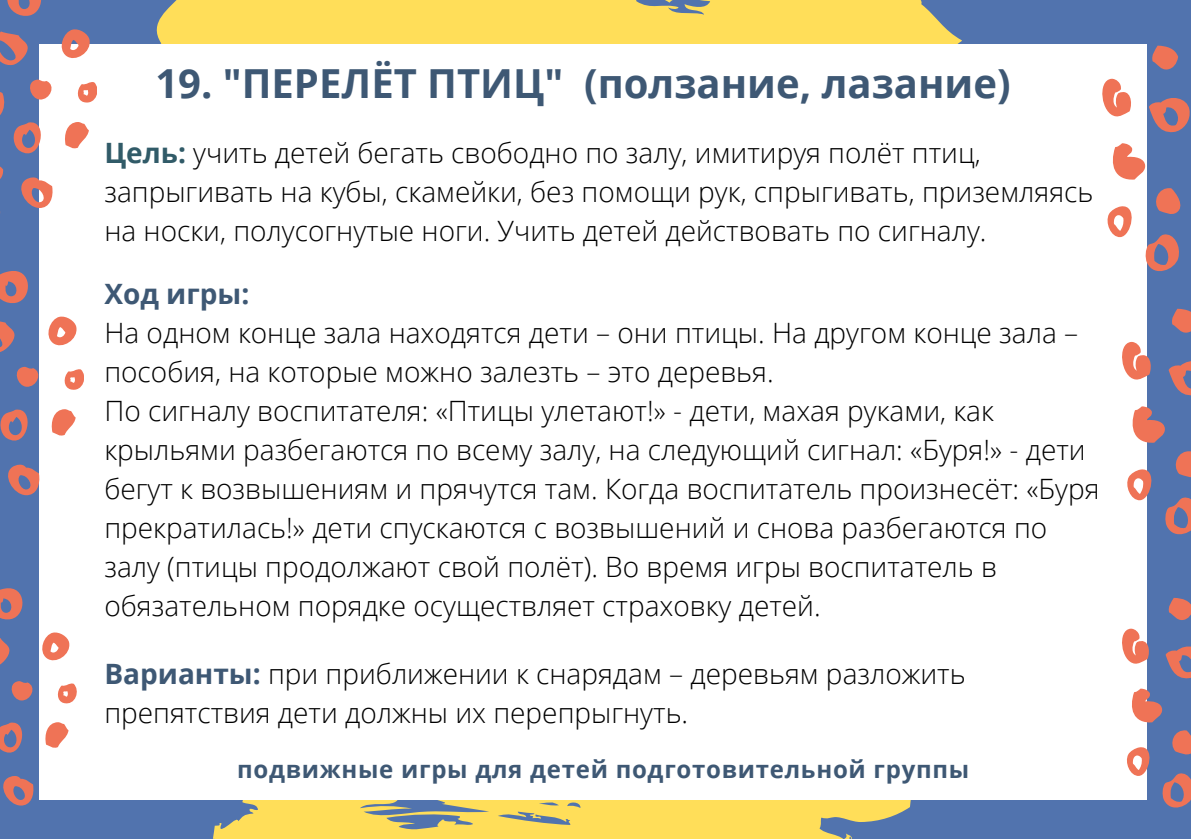
<style>
.page{position:relative;width:1191px;height:839px;background:#fff}
.page>*{position:absolute;margin:0;border:0;box-sizing:border-box;transform-origin:0 0}
.t1{font:700 40px "Open Sans";color:#3e5874}
.t2{font:300 28px/39px "Open Sans";color:#000}
.t3{font:700 28px "Open Sans";color:#3e5874}
.t4{font:700 24px "Open Sans";letter-spacing:.03em;color:#3e5874}
.s1{font-weight:700;color:#315b68}
.s2{font-weight:700;color:#3e5874}
</style>
<div class="page">
<div style="left:0;top:0;width:1191px;height:838px;background:#5173ae"></div>
<div style="left:156px;top:0;width:806px;height:44px;background:#ffde59"></div>
<svg style="left:213px;top:800px;width:698px;height:38px;fill:#ffde59"></svg>
<div style="left:39px;top:44px;width:1108px;height:756px;background:#fff"></div>
<svg style="left:1152px;top:46px;width:26px;height:24px"></svg>
<svg style="left:1102px;top:78px;width:29px;height:39px"></svg>
<svg style="left:1149px;top:98px;width:41px;height:35px"></svg>
<svg style="left:1112px;top:143px;width:33px;height:37px"></svg>
<svg style="left:1156px;top:188px;width:25px;height:26px"></svg>
<svg style="left:1107px;top:206px;width:25px;height:31px"></svg>
<svg style="left:1145px;top:234px;width:34px;height:37px"></svg>
<svg style="left:7px;top:0;width:34px;height:16px"></svg>
<svg style="left:61px;top:29px;width:29px;height:29px"></svg>
<svg style="left:0;top:32px;width:28px;height:34px"></svg>
<svg style="left:77px;top:82px;width:20px;height:21px"></svg>
<svg style="left:65px;top:122px;width:24px;height:27px"></svg>
<svg style="left:0;top:79px;width:53px;height:134px"></svg>
<svg style="left:0;top:271px;width:28px;height:33px"></svg>
<svg style="left:48px;top:316px;width:29px;height:30px"></svg>
<svg style="left:0;top:321px;width:15px;height:31px"></svg>
<svg style="left:16px;top:366px;width:23px;height:21px"></svg>
<svg style="left:64px;top:369px;width:19px;height:21px"></svg>
<svg style="left:0;top:409px;width:28px;height:32px"></svg>
<svg style="left:51px;top:409px;width:25px;height:27px"></svg>
<svg style="left:8px;top:464px;width:32px;height:31px"></svg>
<svg style="left:0;top:588px;width:23px;height:32px"></svg>
<svg style="left:42px;top:632px;width:28px;height:29px"></svg>
<svg style="left:0;top:638px;width:10px;height:27px"></svg>
<svg style="left:11px;top:681px;width:22px;height:20px"></svg>
<svg style="left:57px;top:683px;width:20px;height:21px"></svg>
<svg style="left:0;top:722px;width:23px;height:31px"></svg>
<svg style="left:45px;top:722px;width:24px;height:26px"></svg>
<svg style="left:3px;top:776px;width:31px;height:29px"></svg>
<svg style="left:1172px;top:309px;width:19px;height:24px"></svg>
<svg style="left:1122px;top:341px;width:29px;height:39px"></svg>
<svg style="left:1169px;top:361px;width:22px;height:35px"></svg>
<svg style="left:1132px;top:406px;width:33px;height:37px"></svg>
<svg style="left:1175px;top:451px;width:16px;height:27px"></svg>
<svg style="left:1127px;top:469px;width:25px;height:31px"></svg>
<svg style="left:1165px;top:497px;width:26px;height:37px"></svg>
<svg style="left:1168px;top:597px;width:23px;height:23px"></svg>
<svg style="left:1122px;top:628px;width:27px;height:36px"></svg>
<svg style="left:1166px;top:646px;width:25px;height:33px"></svg>
<svg style="left:1132px;top:688px;width:30px;height:35px"></svg>
<svg style="left:1172px;top:730px;width:19px;height:25px"></svg>
<svg style="left:1127px;top:747px;width:23px;height:29px"></svg>
<svg style="left:1162px;top:773px;width:29px;height:34px"></svg>
<h1 class="t1" style="left:155px;top:56px;width:857px">19. "ПЕРЕЛЁТ ПТИЦ" (ползание, лазание)</h1>
<p class="t2" style="left:104px;top:132px;width:990px"><span class="s1">Цель:</span> учить детей бегать свободно по залу, имитируя полёт птиц, запрыгивать на кубы, скамейки, без помощи рук, спрыгивать, приземляясь на носки, полусогнутые ноги. Учить детей действовать по сигналу.</p>
<p class="t3" style="left:104px;top:274px;width:146px">Ход игры:</p>
<p class="t2" style="left:104px;top:312px;width:997px">На одном конце зала находятся дети – они птицы. На другом конце зала – пособия, на которые можно залезть – это деревья.<br>По сигналу воспитателя: «Птицы улетают!» - дети, махая руками, как крыльями разбегаются по всему залу, на следующий сигнал: «Буря!» - дети бегут к возвышениям и прячутся там. Когда воспитатель произнесёт: «Буря прекратилась!» дети спускаются с возвышений и снова разбегаются по залу (птицы продолжают свой полёт). Во время игры воспитатель в обязательном порядке осуществляет страховку детей.</p>
<p class="t2" style="left:104px;top:653px;width:863px"><span class="s2">Варианты:</span> при приближении к снарядам – деревьям разложить препятствия дети должны их перепрыгнуть.</p>
<p class="t4" style="left:237px;top:752px;width:734px">подвижные игры для детей подготовительной группы</p>
</div>
